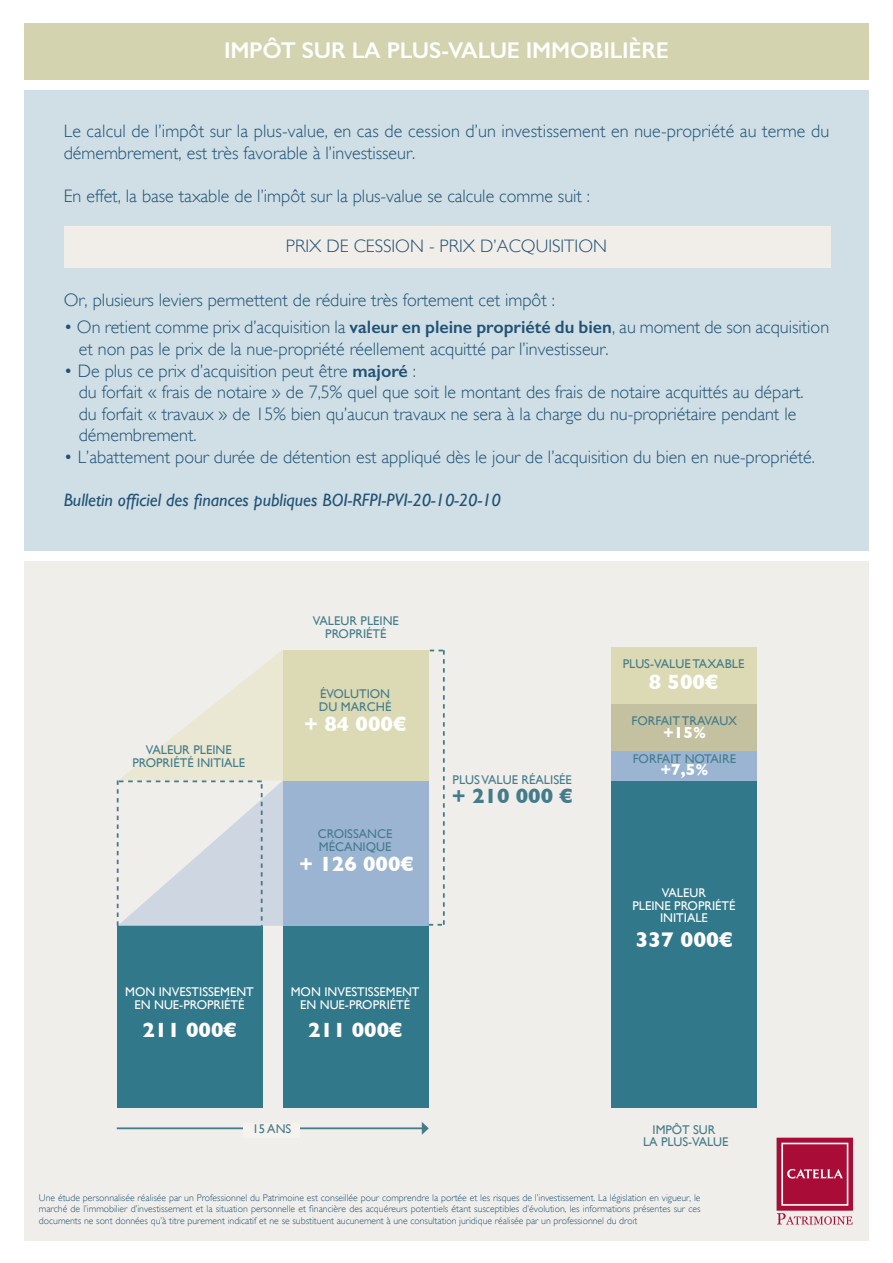
<style>
.page{position:relative;width:893px;height:1263px;background:#fff}
.page>*{position:absolute;margin:0;border:0;box-sizing:border-box;transform-origin:0 0}
.t1{font:600 22.95px "Gill Sans";letter-spacing:-.01em;color:#fff}
.t2{font:700 21.6px "Gill Sans";color:#fff}
.t3{font:700 21px "Gill Sans";color:#fff}
.t4{font:700 21px "Gill Sans";color:#447c8b}
.t5{font:300 18px/21.6px "Gill Sans";color:#215175}
.t6{font:italic 18px "Gill Sans";color:#215175}
.t7{font:700 16.2px "Gill Sans";color:#fff}
.t8{font:12.6px "Gill Sans";color:#447c8b}
.t9{font:12.6px "Gill Sans";color:#fff}
.t10{font:300 9.75px/11.7px "Gill Sans";color:#215175;text-align:justify}
.s1{font-weight:600}
</style>
<div class="page">
<div style="left:24px;top:90px;width:845px;height:461px;background:#cfdfe5"></div>
<div style="left:64px;top:226px;width:766px;height:42px;background:#f1ede8"></div>
<div style="left:24px;top:23px;width:845px;height:57px;background:#d3d3b0"></div>
<div style="left:24px;top:561px;width:845px;height:680px;background:#f0eeea"></div>
<div style="left:283px;top:926px;width:146px;height:182px;background:#32788b"></div>
<div style="left:117px;top:926px;width:146px;height:182px;background:#32788b"></div>
<div style="left:611px;top:780px;width:146px;height:328px;background:#32788b"></div>
<div style="left:611px;top:750px;width:146px;height:30px;background:#9bb4d2"></div>
<div style="left:283px;top:780px;width:146px;height:146px;background:#9bb4d2"></div>
<div style="left:611px;top:703px;width:146px;height:47px;background:#c3c19f"></div>
<div style="left:611px;top:647px;width:146px;height:56px;background:#dcdab4"></div>
<div style="left:283px;top:649px;width:146px;height:131px;background:#dcdab4"></div>
<svg style="left:429px;top:650px;width:16px;height:276px"></svg>
<hr style="left:117px;top:1127px;width:306px;height:2px;background:#447c8b">
<svg style="left:422px;top:1122px;width:7px;height:13px"></svg>
<div style="left:244px;top:1124px;width:56px;height:14px;background:#f6f2ed"></div>
<svg style="left:117px;top:650px;width:166px;height:279px"></svg>
<img style="left:777px;top:1137px;width:76px;height:74px">
<svg style="left:777px;top:1213px;width:76px;height:11px"></svg>
<p class="t1" style="left:224px;top:36px;width:446px">IMPÔT SUR LA PLUS-VALUE IMMOBILIÈRE</p>
<p class="t5" style="left:64px;top:120px;width:767px">Le calcul de l’impôt sur la plus-value, en cas de cession d’un investissement en nue-propriété au terme du démembrement, est très favorable à l’investisseur.</p>
<p class="t5" style="left:64px;top:185px;width:528px">En effet, la base taxable de l’impôt sur la plus-value se calcule comme suit :</p>
<p class="t5" style="left:286px;top:235px;width:323px">PRIX DE CESSION - PRIX D’ACQUISITION</p>
<p class="t5" style="left:64px;top:289px;width:493px">Or, plusieurs leviers permettent de réduire très fortement cet impôt :</p>
<p class="t5" style="left:64px;top:316px;width:767px">• On retient comme prix d’acquisition la <span class="s1">valeur en pleine propriété du bien</span>, au moment de son acquisition</p>
<p class="t5" style="left:79px;top:338px;width:531px">et non pas le prix de la nue-propriété réellement acquitté par l’investisseur.</p>
<p class="t5" style="left:64px;top:360px;width:354px">• De plus ce prix d’acquisition peut être <span class="s1">majoré</span> :</p>
<p class="t5" style="left:79px;top:381px;width:726px">du forfait « frais de notaire » de 7,5% quel que soit le montant des frais de notaire acquittés au départ.</p>
<p class="t5" style="left:79px;top:403px;width:719px">du forfait « travaux » de 15% bien qu’aucun travaux ne sera à la charge du nu-propriétaire pendant le</p>
<p class="t5" style="left:79px;top:424px;width:119px">démembrement.</p>
<p class="t5" style="left:64px;top:446px;width:753px">• L’abattement pour durée de détention est appliqué dès le jour de l’acquisition du bien en nue-propriété.</p>
<p class="t6" style="left:64px;top:490px;width:439px">Bulletin officiel des finances publiques BOI-RFPI-PVI-20-10-20-10</p>
<p class="t8" style="left:146px;top:742px;width:87px">VALEUR PLEINE</p>
<p class="t8" style="left:132px;top:755px;width:114px">PROPRIÉTÉ INITIALE</p>
<p class="t8" style="left:313px;top:613px;width:87px">VALEUR PLEINE</p>
<p class="t8" style="left:325px;top:626px;width:63px">PROPRIÉTÉ</p>
<p class="t8" style="left:320px;top:686px;width:72px">ÉVOLUTION</p>
<p class="t8" style="left:319px;top:699px;width:74px">DU MARCHÉ</p>
<p class="t3" style="left:304px;top:708px;width:103px">+ 84 000€</p>
<p class="t8" style="left:318px;top:826px;width:76px">CROISSANCE</p>
<p class="t8" style="left:319px;top:839px;width:74px">MÉCANIQUE</p>
<p class="t3" style="left:299px;top:847px;width:116px">+ 126 000€</p>
<p class="t8" style="left:453px;top:772px;width:121px">PLUS VALUE RÉALISÉE</p>
<p class="t4" style="left:452px;top:780px;width:122px">+ 210 000 €</p>
<p class="t9" style="left:125px;top:984px;width:130px">MON INVESTISSEMENT</p>
<p class="t9" style="left:134px;top:997px;width:112px">EN NUE-PROPRIÉTÉ</p>
<p class="t3" style="left:142px;top:1013px;width:96px">211 000€</p>
<p class="t9" style="left:291px;top:984px;width:130px">MON INVESTISSEMENT</p>
<p class="t9" style="left:300px;top:997px;width:112px">EN NUE-PROPRIÉTÉ</p>
<p class="t3" style="left:308px;top:1013px;width:96px">211 000€</p>
<p class="t8" style="left:252px;top:1121px;width:40px">15 ANS</p>
<p class="t8" style="left:623px;top:657px;width:123px">PLUS-VALUE TAXABLE</p>
<p class="t3" style="left:649px;top:665px;width:71px">8 500€</p>
<p class="t8" style="left:631px;top:713px;width:107px">FORFAIT TRAVAUX</p>
<p class="t7" style="left:663px;top:720px;width:45px">+15%</p>
<p class="t8" style="left:633px;top:752px;width:105px">FORFAIT NOTAIRE</p>
<p class="t7" style="left:660px;top:756px;width:50px">+7,5%</p>
<p class="t9" style="left:662px;top:885px;width:46px">VALEUR</p>
<p class="t9" style="left:632px;top:898px;width:104px">PLEINE PROPRIÉTÉ</p>
<p class="t9" style="left:660px;top:910px;width:49px">INITIALE</p>
<p class="t2" style="left:635px;top:922px;width:99px">337 000€</p>
<p class="t8" style="left:653px;top:1122px;width:64px">IMPÔT SUR</p>
<p class="t8" style="left:643px;top:1135px;width:87px">LA PLUS-VALUE</p>
<p class="t10" style="left:39px;top:1191px;width:663px">Une étude personnalisée réalisée par un Professionnel du Patrimoine est conseillée pour comprendre la portée et les risques de l’investissement. La législation en vigueur, le marché de l’immobilier d’investissement et la situation personnelle et financière des acquéreurs potentiels étant susceptibles d’évolution, les informations présentes sur ces documents ne sont données qu’à titre purement indicatif et ne se substituent aucunement à une consultation juridique réalisée par un professionnel du droit</p>
</div>
